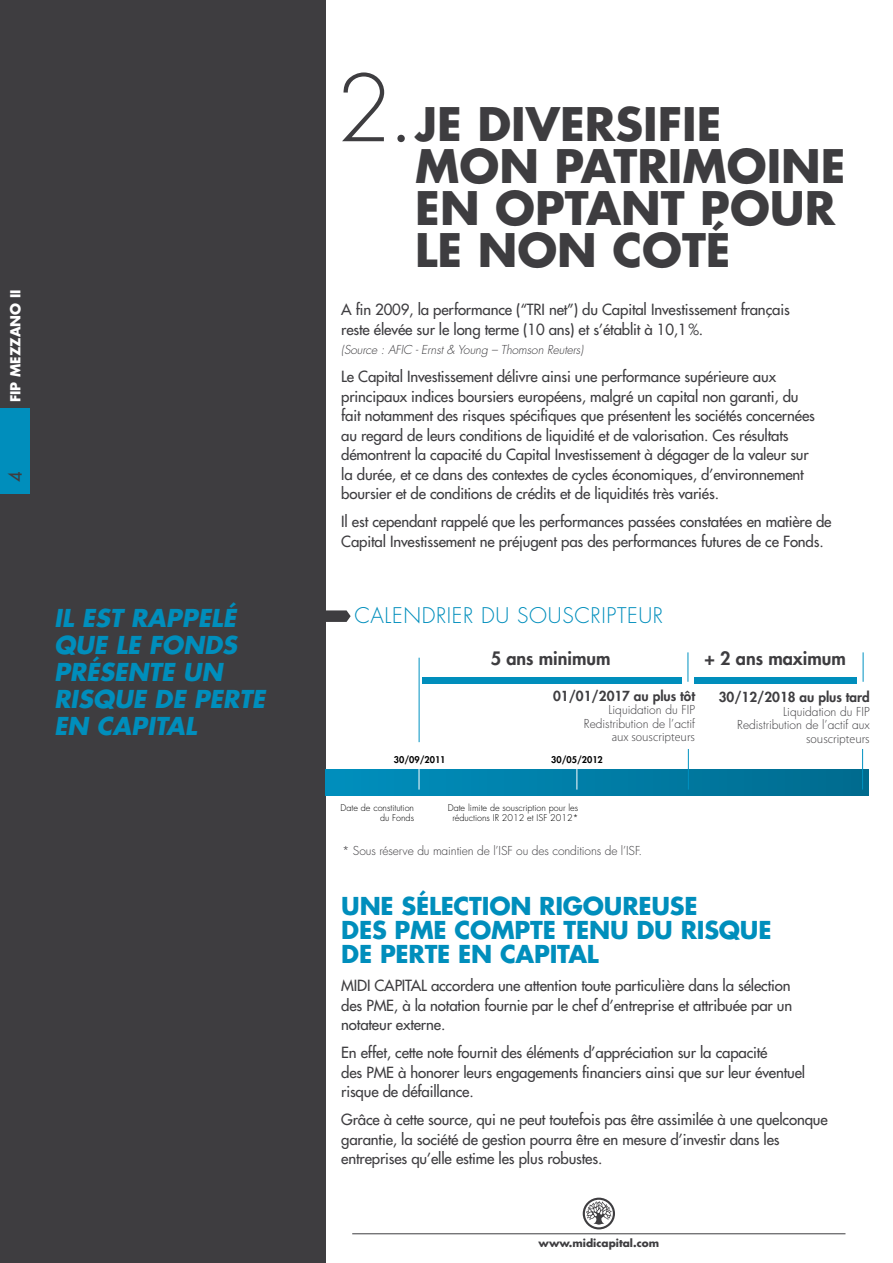
<style>
.page{position:relative;width:893px;height:1263px;background:#fff}
.page>*{position:absolute;margin:0;border:0;box-sizing:border-box;transform-origin:0 0}
.t1{font:300 90px "Futura Std";color:#3e3d40}
.t2{font:700 45px/42px "Futura Std";color:#3e3d40}
.t3{font:700 24px/24px "Futura Std";letter-spacing:-.01em;color:#008ebc}
.t4{font:italic 700 24px/27px "Futura Std";color:#008ebc}
.t5{font:300 21px "Futura Std";letter-spacing:.03em;color:#008ebc}
.t6{font:800 18px "Futura Std";color:#3e3d40}
.t7{font:500 18px "Futura Std";color:#3e3d40}
.t8{font:500 15px/19.5px "Futura Std";letter-spacing:-.01em;color:#3e3d40}
.t9{font:800 13.5px "Futura Std";color:#3e3d40}
.t10{font:700 13.5px "Futura Std";color:#fff}
.t11{font:300 12px/13.5px "Futura Std";color:#3e3d40}
.t12{font:italic 300 12px "Futura Std";letter-spacing:-.01em;color:#3e3d40}
.t13{font:300 12px "Myriad Pro";color:#3e3d40}
.t14{font:700 10.5px "Futura Std";color:#3e3d40}
.t15{font:300 9px/9.9px "Futura Std";color:#000;text-align:right}
.t16{font:800 9px "Futura Std";color:#000}
</style>
<div class="page">
<div style="left:0;top:0;width:326px;height:1263px;background:#3e3d40"></div>
<hr style="left:352px;top:1233px;width:493px;height:1px;background:#3e3d40">
<svg style="left:583px;top:1197px;width:32px;height:32px"></svg>
<div style="left:0;top:408px;width:29px;height:85px;background:#008ebc"></div>
<div style="left:325px;top:769px;width:544px;height:27px;background:linear-gradient(to right,#0090be,#006b8f)"></div>
<div style="left:422px;top:677px;width:259px;height:7px;background:#008ebc"></div>
<div style="left:694px;top:678px;width:163px;height:6px;background:#008ebc"></div>
<svg style="left:419px;top:769px;width:1px;height:20px"></svg>
<svg style="left:577px;top:769px;width:1px;height:20px"></svg>
<hr style="left:688px;top:652px;width:1px;height:30px;background:#0092c2">
<hr style="left:419px;top:658px;width:1px;height:84px;background:#0092c2">
<hr style="left:863px;top:652px;width:1px;height:30px;background:#0092c2">
<hr style="left:688px;top:749px;width:1px;height:40px;background:#0092c2">
<hr style="left:862px;top:749px;width:1px;height:40px;background:#0092c2">
<svg style="left:326px;top:610px;width:25px;height:12px"></svg>
<p class="t10" style="left:6px;top:402px;width:113px;rotate:-90deg">FIP MEZZANO II</p>
<p class="t7" style="left:4px;top:482px;width:12px;rotate:-90deg">4</p>
<h3 class="t4" style="left:54px;top:604px;width:213px">IL EST RAPPELÉ<br>QUE LE FONDS<br>PRÉSENTE UN<br>RISQUE DE PERTE<br>EN CAPITAL</h3>
<h1 class="t1" style="left:336px;top:54px;width:81px">2.</h1>
<h2 class="t2" style="left:415px;top:103px;width:432px">JE DIVERSIFIE<br>MON PATRIMOINE<br>EN OPTANT POUR<br>LE NON COTÉ</h2>
<p class="t8" style="left:341px;top:300px;width:450px">A fin 2009, la performance (“TRI net”) du Capital Investissement français reste élevée sur le long terme (10 ans) et s’établit à 10,1%.</p>
<p class="t12" style="left:341px;top:343px;width:243px">(Source : AFIC - Ernst &amp; Young – Thomson Reuters)</p>
<p class="t8" style="left:341px;top:367px;width:475px">Le Capital Investissement délivre ainsi une performance supérieure aux principaux indices boursiers européens, malgré un capital non garanti, du fait notamment des risques spécifiques que présentent les sociétés concernées au regard de leurs conditions de liquidité et de valorisation. Ces résultats démontrent la capacité du Capital Investissement à dégager de la valeur sur la durée, et ce dans des contextes de cycles économiques, d’environnement boursier et de conditions de crédits et de liquidités très variés.</p>
<p class="t8" style="left:341px;top:512px;width:492px">Il est cependant rappelé que les performances passées constatées en matière de<br>Capital Investissement ne préjugent pas des performances futures de ce Fonds.</p>
<h3 class="t5" style="left:354px;top:602px;width:310px">Cale ndrier du Souscripteur</h3>
<p class="t6" style="left:491px;top:647px;width:121px">5 ans minimum</p>
<p class="t6" style="left:705px;top:647px;width:143px">+ 2 ans maximum</p>
<p class="t9" style="left:553px;top:687px;width:144px">01/01/2017 au plus tôt</p>
<p class="t11" style="left:584px;top:704px;width:113px;text-indent:25px">Liquidation du FIP<br>Redistribution de l’actif</p>
<p class="t13" style="left:612px;top:731px;width:85px">aux souscripteurs</p>
<p class="t16" style="left:394px;top:753px;width:53px">30/09/2011</p>
<p class="t16" style="left:551px;top:753px;width:53px">30/05/2012</p>
<p class="t15" style="left:340px;top:803px;width:75px">Date de constitution du Fonds</p>
<p class="t15" style="left:448px;top:803px;width:132px;text-align:center">Date limite de souscription pour les réductions IR 2012 et ISF 2012*</p>
<p class="t11" style="left:342px;top:844px;width:302px">* Sous réserve du maintien de l’ISF ou des conditions de l’ISF.</p>
<p class="t9" style="left:719px;top:688px;width:153px">30/12/2018 au plus tard</p>
<p class="t11" style="left:737px;top:705px;width:134px;text-indent:46px">Liquidation du FIP<br>Redistribution de l’actif aux</p>
<p class="t13" style="left:806px;top:732px;width:65px">souscripteurs</p>
<h3 class="t3" style="left:341px;top:894px;width:432px">UNE SÉLECTION RIGOUREUSE<br>DES PME COMPTE TENU DU RISQUE<br>DE PERTE EN CAPITAL</h3>
<p class="t8" style="left:341px;top:976px;width:453px;text-align:justify">MIDI CAPITAL accordera une attention toute particulière dans la sélection des PME, à la notation fournie par le chef d’entreprise et attribuée par un notateur externe.</p>
<p class="t8" style="left:341px;top:1043px;width:466px">En effet, cette note fournit des éléments d’appréciation sur la capacité<br>des PME à honorer leurs engagements financiers ainsi que sur leur éventuel risque de défaillance.</p>
<p class="t8" style="left:341px;top:1110px;width:488px">Grâce à cette source, qui ne peut toutefois pas être assimilée à une quelconque garantie, la société de gestion pourra être en mesure d’investir dans les entreprises qu’elle estime les plus robustes.</p>
<p class="t14" style="left:539px;top:1236px;width:122px">WWW.MIDICAPITAL.COM</p>
</div>
